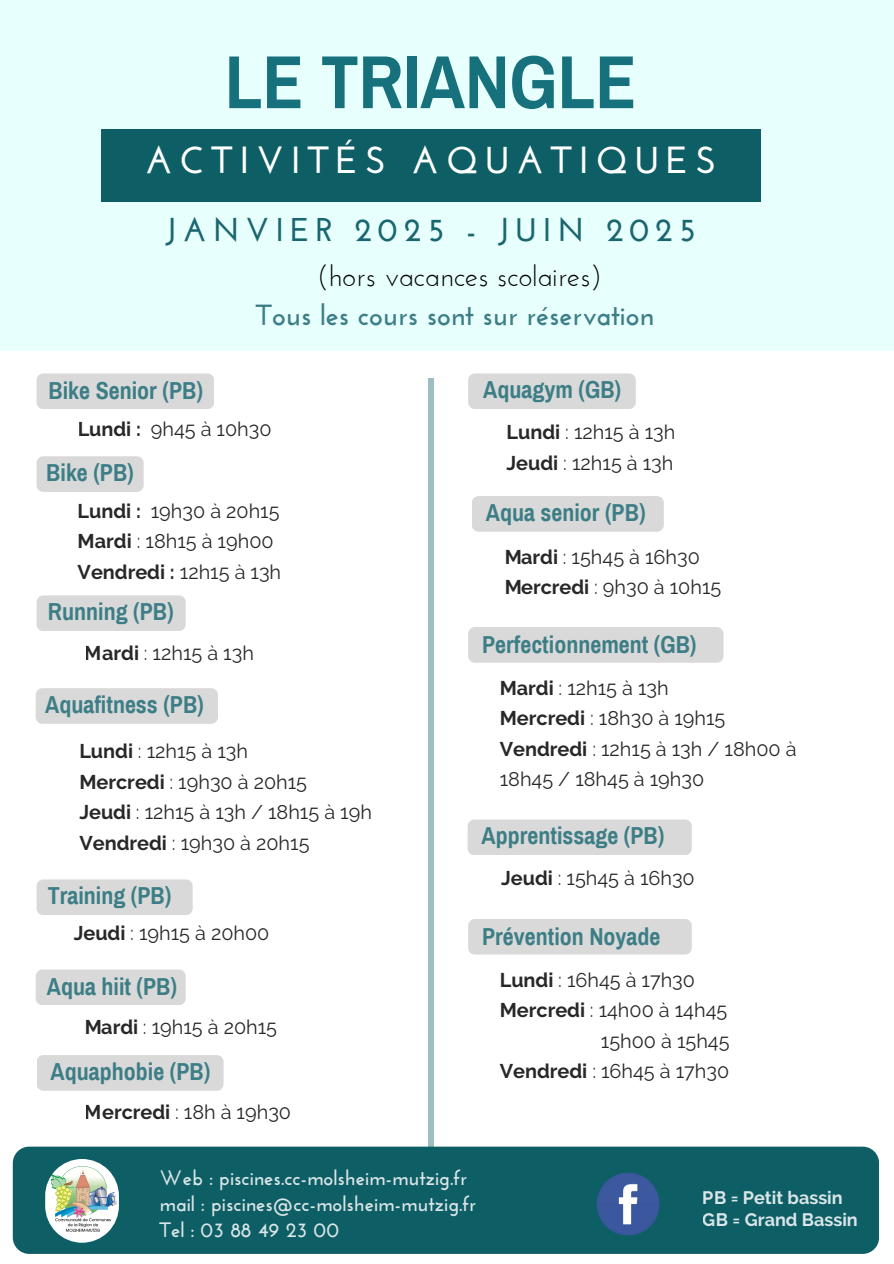
<style>
.page{position:relative;width:894px;height:1264px;background:#fff}
.page>*{position:absolute;margin:0;border:0;box-sizing:border-box;transform-origin:0 0}
.t1{font:700 75.3px "Archivo Narrow";color:#16717c}
.t2{font:700 37.8px "Josefin Sans";letter-spacing:.18em;color:#fff}
.t3{font:700 32.85px "Josefin Sans";letter-spacing:.18em;color:#1a6670}
.t4{font:700 28.95px "Josefin Sans";color:#3d7e86}
.t5{font:28.95px "Josefin Sans";color:#000}
.t6{font:700 24px "Archivo Narrow";color:#3d7e86}
.t7{font:700 20.7px/26px "Josefin Sans";color:#fff}
.t8{font:19.8px/30.3px "Raleway";color:#000}
.t9{font:700 18px/22.5px "Raleway";color:#fff}
.s1{font-weight:700}
</style>
<div class="page">
<div style="left:0;top:0;width:893px;height:1263px;background:#e7fffd"></div>
<div style="left:0;top:351px;width:893px;height:912px;background:#fff"></div>
<div style="left:37px;top:456px;width:107px;height:36px;background:#d9d9d9;border-radius:7px"></div>
<div style="left:428px;top:378px;width:6px;height:768px;background:#9ebec2"></div>
<div style="left:37px;top:595px;width:149px;height:36px;background:#d9d9d9;border-radius:7px"></div>
<div style="left:471px;top:496px;width:192px;height:35px;background:#d9d9d9;border-radius:7px"></div>
<div style="left:37px;top:879px;width:156px;height:36px;background:#d9d9d9;border-radius:7px"></div>
<div style="left:468px;top:627px;width:255px;height:35px;background:#d9d9d9;border-radius:7px"></div>
<div style="left:36px;top:688px;width:182px;height:35px;background:#d9d9d9;border-radius:7px"></div>
<div style="left:13px;top:1146px;width:865px;height:107px;background:#0e5e66;border-radius:16px"></div>
<img style="left:596px;top:1172px;width:64px;height:64px">
<div style="left:36px;top:969px;width:150px;height:36px;background:#d9d9d9;border-radius:7px"></div>
<div style="left:37px;top:373px;width:177px;height:36px;background:#d9d9d9;border-radius:7px"></div>
<div style="left:468px;top:918px;width:223px;height:36px;background:#d9d9d9;border-radius:7px"></div>
<svg style="left:45px;top:1159px;width:61px;height:83px"></svg>
<img style="left:48px;top:1163px;width:71px;height:71px">
<div style="left:101px;top:129px;width:659px;height:72px;background:#0e5e66"></div>
<div style="left:468px;top:373px;width:167px;height:36px;background:#d9d9d9;border-radius:7px"></div>
<div style="left:37px;top:1055px;width:186px;height:35px;background:#d9d9d9;border-radius:7px"></div>
<div style="left:467px;top:819px;width:224px;height:36px;background:#d9d9d9;border-radius:7px"></div>
<h6 class="t1" style="left:225px;top:42px;width:413px">LE TRIANGLE</h6>
<h1 class="t2" style="left:145px;top:144px;width:573px">ACTIVITÉS AQUATIQUES</h1>
<p class="t3" style="left:165px;top:217px;width:532px">JANVIER 2025 - JUIN 2025</p>
<p class="t5" style="left:316px;top:264px;width:287px">(hors vacances scolaires)</p>
<h6 class="t4" style="left:256px;top:303px;width:399px">Tous les cours sont sur réservation</h6>
<p class="t6" style="left:49px;top:377px;width:156px">Bike Senior (PB)</p>
<p class="t8" style="left:78px;top:413px;width:195px"><span class="s1">Lundi :</span> 9h45 à 10h30</p>
<h2 class="t6" style="left:46px;top:460px;width:89px">Bike (PB)</h2>
<p class="t8" style="left:78px;top:496px;width:205px"><span class="s1">Lundi :</span> 19h30 à 20h15<br><span class="s1">Mardi</span> : 18h15 à 19h00<br><span class="s1">Vendredi :</span> 12h15 à 13h</p>
<h3 class="t6" style="left:48px;top:599px;width:127px">Running (PB)</h3>
<p class="t6" style="left:483px;top:377px;width:139px">Aquagym (GB)</p>
<p class="t8" style="left:506px;top:417px;width:170px"><span class="s1">Lundi</span> : 12h15 à 13h<br><span class="s1">Jeudi</span> : 12h15 à 13h</p>
<h5 class="t6" style="left:485px;top:500px;width:161px">Aqua senior (PB)</h5>
<p class="t8" style="left:504px;top:541px;width:219px"><span class="s1">Mardi</span> : 15h45 à 16h30<br><span class="s1">Mercredi</span> : 9h30 à 10h15</p>
<p class="t8" style="left:85px;top:637px;width:170px"><span class="s1">Mardi</span> : 12h15 à 13h</p>
<h6 class="t6" style="left:482px;top:631px;width:216px">Perfectionnement (GB)</h6>
<p class="t8" style="left:499px;top:672px;width:298px"><span class="s1">Mardi</span> : 12h15 à 13h<br><span class="s1">Mercredi</span> : 18h30 à 19h15<br><span class="s1">Vendredi</span> : 12h15 à 13h / 18h00 à<br>18h45 / 18h45 à 19h30</p>
<p class="t6" style="left:45px;top:692px;width:160px">Aquafitness (PB)</p>
<p class="t8" style="left:79px;top:736px;width:294px"><span class="s1">Lundi</span> : 12h15 à 13h<br><span class="s1">Mercredi</span> : 19h30 à 20h15<br><span class="s1">Jeudi</span> : 12h15 à 13h / 18h15 à 19h<br><span class="s1">Vendredi</span> : 19h30 à 20h15</p>
<p class="t6" style="left:481px;top:823px;width:184px">Apprentissage (PB)</p>
<p class="t8" style="left:501px;top:863px;width:195px"><span class="s1">Jeudi</span> : 15h45 à 16h30</p>
<h4 class="t6" style="left:48px;top:883px;width:125px">Training (PB)</h4>
<p class="t8" style="left:74px;top:917px;width:197px"><span class="s1">Jeudi</span> : 19h15 à 20h00</p>
<h6 class="t6" style="left:47px;top:973px;width:132px">Aqua hiit (PB)</h6>
<p class="t8" style="left:84px;top:1011px;width:194px"><span class="s1">Mardi</span> : 19h15 à 20h15</p>
<p class="t6" style="left:51px;top:1058px;width:161px">Aquaphobie (PB)</p>
<p class="t8" style="left:85px;top:1096px;width:207px"><span class="s1">Mercredi</span> : 18h à 19h30</p>
<p class="t6" style="left:482px;top:923px;width:180px">Prévention Noyade</p>
<p class="t8" style="left:499px;top:964px;width:197px"><span class="s1">Lundi</span> : 16h45 à 17h30</p>
<p class="t8" style="left:499px;top:995px;width:229px"><span class="s1">Mercredi</span> : 14h00 à 14h45</p>
<p class="t8" style="left:600px;top:1025px;width:130px">15h00 à 15h45</p>
<p class="t8" style="left:499px;top:1055px;width:231px"><span class="s1">Vendredi</span> : 16h45 à 17h30</p>
<p class="t7" style="left:160px;top:1167px;width:318px">Web : piscines.cc-molsheim-mutzig.fr mail : piscines@cc-molsheim-mutzig.fr<br>Tel : 03 88 49 23 00</p>
<p class="t9" style="left:702px;top:1185px;width:156px">PB = Petit bassin<br>GB = Grand Bassin</p>
</div>
